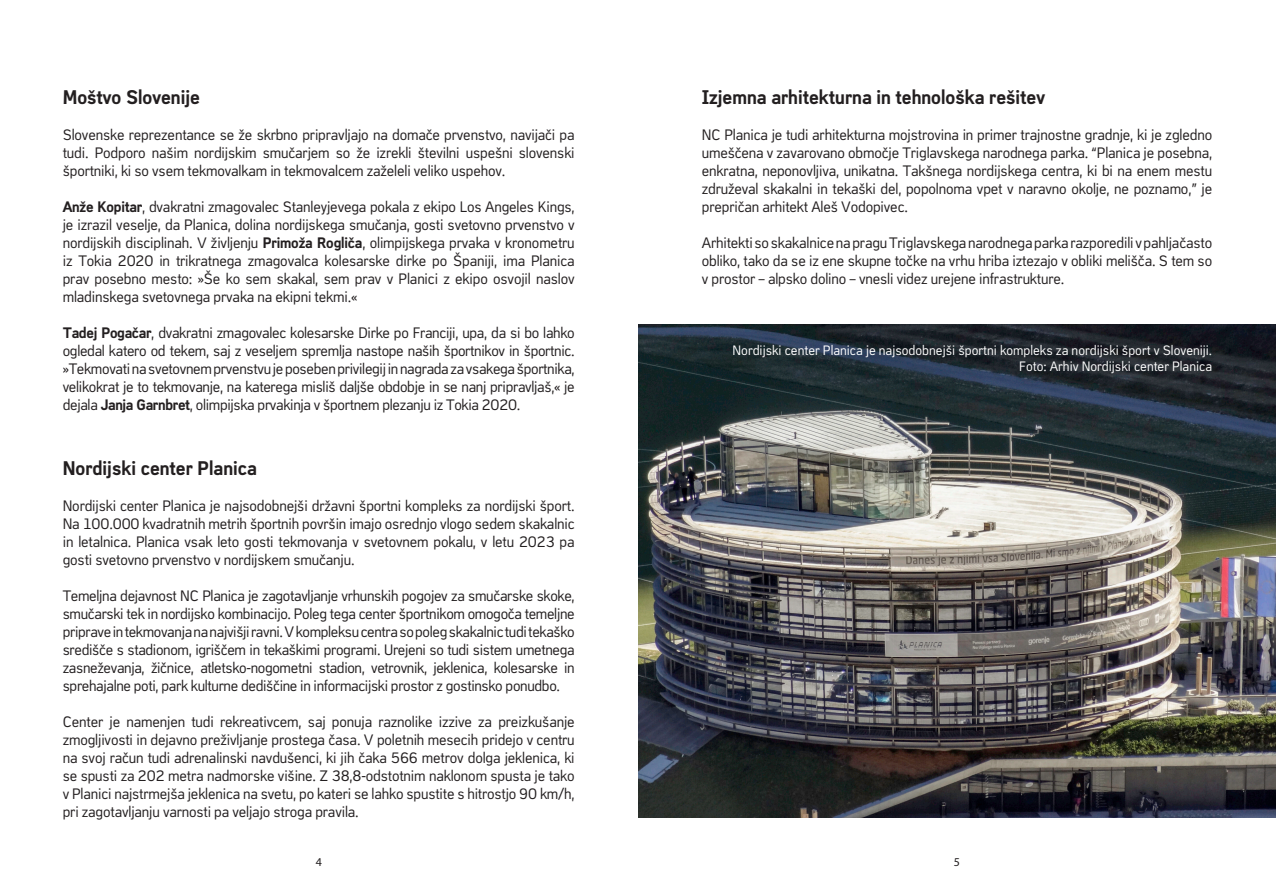
<style>
.page{position:relative;width:1276px;height:893px;background:#fff}
.page>*{position:absolute;margin:0;border:0;box-sizing:border-box;transform-origin:0 0}
.t1{font:700 19.5px "Copy";color:#231f20}
.t2{font:15px/18px "Copy";letter-spacing:-.01em;color:#231f20;text-align:justify}
.t3{font:13.5px "Copy";color:#fff}
.t4{font:12px "Myriad Pro";color:#231f20}
.s1{font-weight:700}
</style>
<div class="page">
<img style="left:638px;top:324px;width:638px;height:493px">
<p class="t1" style="left:63px;top:86px;width:139px">Moštvo Slovenije</p>
<p class="t2" style="left:63px;top:126px;width:513px">Slovenske reprezentance se že skrbno pripravljajo na domače prvenstvo, navijači pa tudi. Podporo našim nordijskim smučarjem so že izrekli številni uspešni slovenski športniki, ki so vsem tekmovalkam in tekmovalcem zaželeli veliko uspehov.</p>
<p class="t2" style="left:63px;top:198px;width:513px"><span class="s1">Anže Kopitar</span>, dvakratni zmagovalec Stanleyjevega pokala z ekipo Los Angeles Kings, je izrazil veselje, da Planica, dolina nordijskega smučanja, gosti svetovno prvenstvo v nordijskih disciplinah. V življenju <span class="s1">Primoža Rogliča</span>, olimpijskega prvaka v kronometru iz Tokia 2020 in trikratnega zmagovalca kolesarske dirke po Španiji, ima Planica prav posebno mesto: »Še ko sem skakal, sem prav v Planici z ekipo osvojil naslov mladinskega svetovnega prvaka na ekipni tekmi.«</p>
<p class="t2" style="left:63px;top:324px;width:513px"><span class="s1">Tadej Pogačar</span>, dvakratni zmagovalec kolesarske Dirke po Franciji, upa, da si bo lahko ogledal katero od tekem, saj z veseljem spremlja nastope naših športnikov in športnic. »Tekmovati na svetovnem prvenstvu je poseben privilegij in nagrada za vsakega športnika, velikokrat je to tekmovanje, na katerega misliš daljše obdobje in se nanj pripravljaš,« je dejala <span class="s1">Janja Garnbret</span>, olimpijska prvakinja v športnem plezanju iz Tokia 2020.</p>
<p class="t1" style="left:63px;top:457px;width:196px">Nordijski center Planica</p>
<p class="t2" style="left:63px;top:497px;width:513px">Nordijski center Planica je najsodobnejši državni športni kompleks za nordijski šport.<br>Na 100.000 kvadratnih metrih športnih površin imajo osrednjo vlogo sedem skakalnic in letalnica. Planica vsak leto gosti tekmovanja v svetovnem pokalu, v letu 2023 pa gosti svetovno prvenstvo v nordijskem smučanju.</p>
<p class="t2" style="left:63px;top:587px;width:513px">Temeljna dejavnost NC Planica je zagotavljanje vrhunskih pogojev za smučarske skoke, smučarski tek in nordijsko kombinacijo. Poleg tega center športnikom omogoča temeljne priprave in tekmovanja na najvišji ravni. V kompleksu centra so poleg skakalnic tudi tekaško središče s stadionom, igriščem in tekaškimi programi. Urejeni so tudi sistem umetnega zasneževanja, žičnice, atletsko-nogometni stadion, vetrovnik, jeklenica, kolesarske in sprehajalne poti, park kulturne dediščine in informacijski prostor z gostinsko ponudbo.</p>
<p class="t2" style="left:63px;top:713px;width:513px">Center je namenjen tudi rekreativcem, saj ponuja raznolike izzive za preizkušanje zmogljivosti in dejavno preživljanje prostega časa. V poletnih mesecih pridejo v centru na svoj račun tudi adrenalinski navdušenci, ki jih čaka 566 metrov dolga jeklenica, ki se spusti za 202 metra nadmorske višine. Z 38,8-odstotnim naklonom spusta je tako v Planici najstrmejša jeklenica na svetu, po kateri se lahko spustite s hitrostjo 90 km/h, pri zagotavljanju varnosti pa veljajo stroga pravila.</p>
<p class="t1" style="left:702px;top:86px;width:345px">Izjemna arhitekturna in tehnološka rešitev</p>
<p class="t2" style="left:702px;top:126px;width:512px">NC Planica je tudi arhitekturna mojstrovina in primer trajnostne gradnje, ki je zgledno umeščena v zavarovano območje Triglavskega narodnega parka. “Planica je posebna, enkratna, neponovljiva, unikatna. Takšnega nordijskega centra, ki bi na enem mestu združeval skakalni in tekaški del, popolnoma vpet v naravno okolje, ne poznamo,” je prepričan arhitekt Aleš Vodopivec.</p>
<p class="t2" style="left:702px;top:234px;width:512px">Arhitekti so skakalnice na pragu Triglavskega narodnega parka razporedili v pahljačasto obliko, tako da se iz ene skupne točke na vrhu hriba iztezajo v obliki melišča. S tem so v prostor – alpsko dolino – vnesli videz urejene infrastrukture.</p>
<p class="t3" style="left:732px;top:343px;width:481px">Nordijski center Planica je najsodobnejši športni kompleks za nordijski šport v Sloveniji.</p>
<p class="t3" style="left:1019px;top:359px;width:194px">Foto: Arhiv Nordijski center Planica</p>
<p class="t4" style="left:316px;top:854px;width:8px">4</p>
<p class="t4" style="left:954px;top:854px;width:8px">5</p>
</div>
